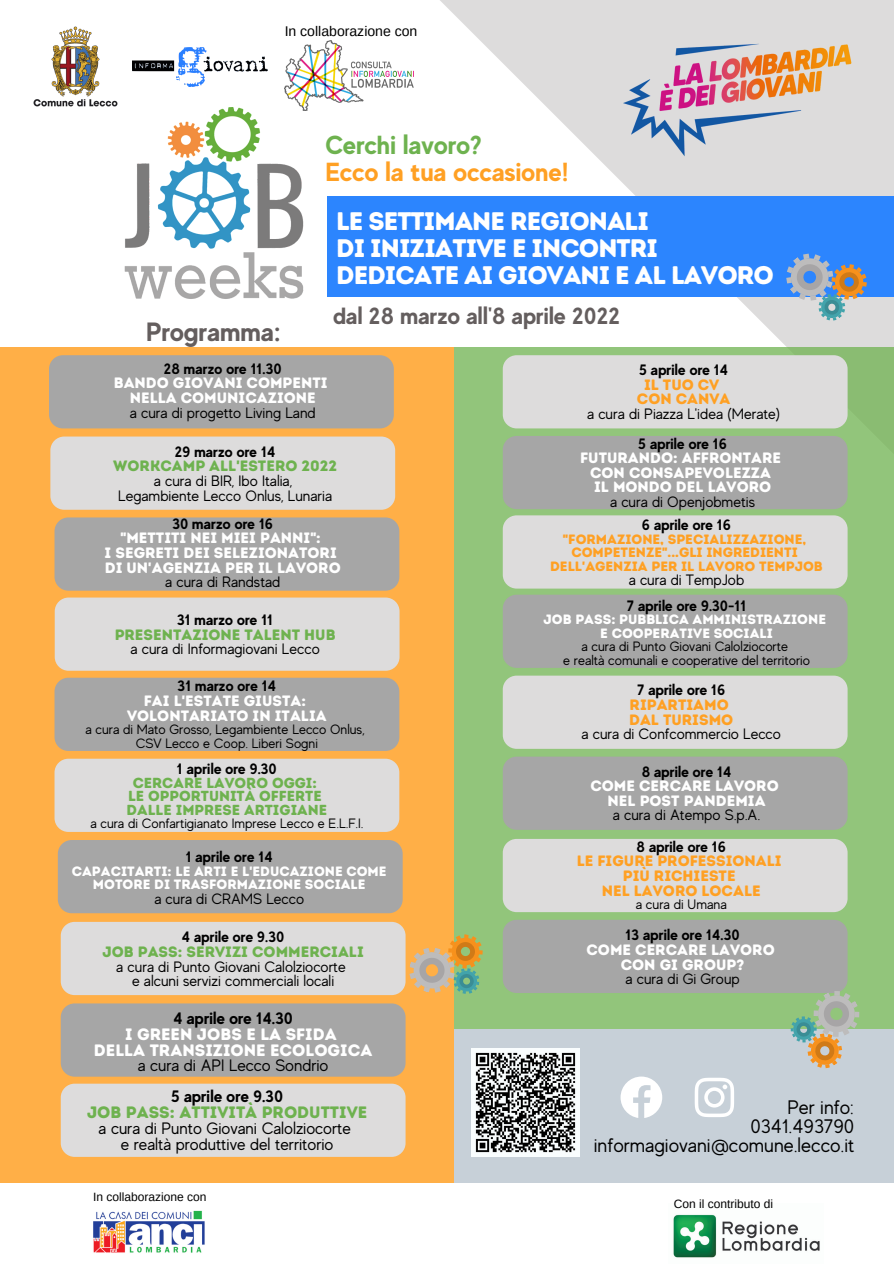
<style>
.page{position:relative;width:894px;height:1264px;background:#fff}
.page>*{position:absolute;margin:0;border:0;box-sizing:border-box;transform-origin:0 0}
.t1{font:700 26.4px "MADE Evolve Sans";color:#645e5e}
.t2{font:700 26.1px "MADE Evolve Sans";color:#ffa023}
.t3{font:700 26.1px "MADE Evolve Sans";color:#6eb24f}
.t4{font:25.35px "Intro Rust Base";letter-spacing:-.035em;color:#fff}
.t5{font:700 23.4px "MADE Evolve Sans";color:#645e5e}
.t6{font:19.5px "MADE Evolve Sans";color:#000}
.t7{font:16.5px "MADE Evolve Sans";color:#000}
.t8{font:16.5px "Intro Rust Base";color:#fff}
.t9{font:700 16.5px "MADE Evolve Sans";color:#000}
.t10{font:16.5px "Intro Rust Base";color:#6eb24f}
.t11{font:15px "MADE Evolve Sans";color:#000}
.t12{font:15px "Intro Rust Base";color:#fff}
.t13{font:700 15px "MADE Evolve Sans";color:#000}
.t14{font:15px "Intro Rust Base";color:#ffa023}
.t15{font:15px "Intro Rust Base";color:#6eb24f}
.t16{font:14.55px "Intro Rust Base";color:#6eb24f}
.t17{font:14.1px "Arimo";color:#000}
.t18{font:13.65px "MADE Evolve Sans";color:#000}
.t19{font:13.5px "MADE Evolve Sans";color:#000}
.t20{font:13.5px/13.5px "Intro Rust Base";color:#fff;text-align:center}
.t21{font:13.5px "Intro Rust Base";color:#ffa023}
.t22{font:12px "Arimo";color:#000}
</style>
<div class="page">
<svg style="left:333px;top:0;width:560px;height:846px"></svg>
<img style="left:620px;top:40px;width:234px;height:121px">
<img style="left:33px;top:27px;width:67px;height:80px">
<img style="left:132px;top:47px;width:136px;height:37px">
<img style="left:285px;top:40px;width:128px;height:70px">
<img style="left:94px;top:84px;width:239px;height:215px">
<div style="left:0;top:347px;width:453px;height:916px;background:#ffaf47"></div>
<div style="left:54px;top:758px;width:345px;height:74px;background:#dddcdc;border-radius:14px"></div>
<div style="left:454px;top:347px;width:439px;height:916px;background:#92c57b"></div>
<div style="left:502px;top:675px;width:345px;height:73px;background:#dddcdc;border-radius:14px"></div>
<div style="left:0;top:1183px;width:893px;height:80px;background:#fff"></div>
<img style="left:93px;top:1210px;width:112px;height:43px">
<img style="left:673px;top:1214px;width:147px;height:44px">
<div style="left:327px;top:197px;width:566px;height:100px;background:#2c85fe"></div>
<div style="left:49px;top:355px;width:345px;height:73px;background:#a6a6a6;border-radius:14px"></div>
<div style="left:50px;top:436px;width:345px;height:74px;background:#dddcdc;border-radius:14px"></div>
<div style="left:54px;top:517px;width:345px;height:73px;background:#a6a6a6;border-radius:14px"></div>
<div style="left:502px;top:436px;width:345px;height:73px;background:#a6a6a6;border-radius:14px"></div>
<div style="left:502px;top:355px;width:345px;height:73px;background:#dddcdc;border-radius:14px"></div>
<div style="left:502px;top:515px;width:345px;height:73px;background:#dddcdc;border-radius:14px"></div>
<div style="left:502px;top:594px;width:345px;height:74px;background:#a6a6a6;border-radius:14px"></div>
<div style="left:502px;top:839px;width:345px;height:73px;background:#dddcdc;border-radius:14px"></div>
<div style="left:502px;top:919px;width:345px;height:74px;background:#a6a6a6;border-radius:14px"></div>
<svg style="left:783px;top:253px;width:87px;height:70px"></svg>
<div style="left:58px;top:840px;width:344px;height:73px;background:#a6a6a6;border-radius:14px"></div>
<div style="left:61px;top:1003px;width:344px;height:73px;background:#a6a6a6;border-radius:14px"></div>
<div style="left:61px;top:1083px;width:344px;height:73px;background:#dddcdc;border-radius:14px"></div>
<div style="left:55px;top:597px;width:344px;height:73px;background:#dddcdc;border-radius:14px"></div>
<div style="left:54px;top:677px;width:345px;height:74px;background:#a6a6a6;border-radius:14px"></div>
<div style="left:502px;top:756px;width:345px;height:73px;background:#a6a6a6;border-radius:14px"></div>
<div style="left:61px;top:921px;width:344px;height:74px;background:#dddcdc;border-radius:14px"></div>
<div style="left:454px;top:1029px;width:439px;height:154px;background:#c7d0d8"></div>
<svg style="left:620px;top:1076px;width:42px;height:41px"></svg>
<svg style="left:694px;top:1077px;width:40px;height:40px"></svg>
<svg style="left:790px;top:989px;width:70px;height:80px"></svg>
<svg style="left:409px;top:933px;width:74px;height:61px"></svg>
<img style="left:471px;top:1048px;width:108px;height:108px">
<p class="t17" style="left:284px;top:23px;width:134px">In collaborazione con</p>
<p class="t3" style="left:325px;top:130px;width:158px">Cerchi lavoro?</p>
<p class="t2" style="left:325px;top:157px;width:245px">Ecco la tua occasione!</p>
<p class="t1" style="left:146px;top:316px;width:136px">Programma:</p>
<p class="t4" style="left:336px;top:206px;width:314px">LE SETTIMANE REGIONALI</p>
<p class="t4" style="left:336px;top:233px;width:323px">DI INIZIATIVE E INCONTRI</p>
<p class="t4" style="left:336px;top:260px;width:439px">DEDICATE AI GIOVANI E AL LAVORO</p>
<p class="t5" style="left:333px;top:302px;width:288px">dal 28 marzo all'8 aprile 2022</p>
<p class="t13" style="left:164px;top:359px;width:119px">28 marzo ore 11.30</p>
<p class="t12" style="left:114px;top:374px;width:215px">BANDO GIOVANI COMPENTI</p>
<p class="t12" style="left:130px;top:388px;width:187px">NELLA COMUNICAZIONE</p>
<p class="t11" style="left:130px;top:404px;width:187px">a cura di progetto Living Land</p>
<p class="t13" style="left:175px;top:443px;width:102px">29 marzo ore 14</p>
<p class="t15" style="left:113px;top:457px;width:225px">WORKCAMP ALL'ESTERO 2022</p>
<p class="t11" style="left:154px;top:472px;width:140px">a cura di BIR, Ibo Italia,</p>
<p class="t11" style="left:118px;top:487px;width:215px">Legambiente Lecco Onlus, Lunaria</p>
<p class="t13" style="left:172px;top:514px;width:102px">30 marzo ore 16</p>
<p class="t12" style="left:120px;top:529px;width:202px">"METTITI NEI MIEI PANNI":</p>
<p class="t12" style="left:105px;top:544px;width:234px">I SEGRETI DEI SELEZIONATORI</p>
<p class="t12" style="left:105px;top:558px;width:237px">DI UN'AGENZIA PER IL LAVORO</p>
<p class="t11" style="left:165px;top:574px;width:117px">a cura di Randstad</p>
<p class="t13" style="left:177px;top:611px;width:98px">31 marzo ore 11</p>
<p class="t15" style="left:115px;top:625px;width:222px">PRESENTAZIONE TALENT HUB</p>
<p class="t11" style="left:130px;top:641px;width:191px">a cura di Informagiovani Lecco</p>
<p class="t13" style="left:177px;top:677px;width:100px">31 marzo ore 14</p>
<p class="t12" style="left:144px;top:691px;width:164px">FAI L'ESTATE GIUSTA:</p>
<p class="t12" style="left:127px;top:706px;width:201px">VOLONTARIATO IN ITALIA</p>
<p class="t19" style="left:85px;top:722px;width:280px">a cura di Mato Grosso, Legambiente Lecco Onlus,</p>
<p class="t19" style="left:136px;top:735px;width:184px">CSV Lecco e Coop. Liberi Sogni</p>
<p class="t13" style="left:177px;top:760px;width:101px">1 aprile ore 9.30</p>
<p class="t16" style="left:133px;top:774px;width:186px">CERCARE LAVORO OGGI:</p>
<p class="t16" style="left:128px;top:787px;width:195px">LE OPPORTUNITÀ OFFERTE</p>
<p class="t16" style="left:127px;top:801px;width:202px">DALLE IMPRESE ARTIGIANE</p>
<p class="t19" style="left:90px;top:816px;width:274px">a cura di Confartigianato Imprese Lecco e E.L.F.I.</p>
<p class="t13" style="left:186px;top:848px;width:89px">1 aprile ore 14</p>
<p class="t20" style="left:72px;top:864px;width:316px">CAPACITARTI: LE ARTI E L'EDUCAZIONE COME<br>MOTORE DI TRASFORMAZIONE SOCIALE</p>
<p class="t11" style="left:154px;top:890px;width:151px">a cura di CRAMS Lecco</p>
<p class="t13" style="left:182px;top:928px;width:104px">4 aprile ore 9.30</p>
<p class="t15" style="left:102px;top:942px;width:263px">JOB PASS: SERVIZI COMMERCIALI</p>
<p class="t11" style="left:116px;top:958px;width:231px">a cura di Punto Giovani Calolziocorte</p>
<p class="t11" style="left:132px;top:972px;width:204px">e alcuni servizi commerciali locali</p>
<p class="t9" style="left:173px;top:1008px;width:121px">4 aprile ore 14.30</p>
<p class="t8" style="left:125px;top:1024px;width:213px">I GREEN JOBS E LA SFIDA</p>
<p class="t8" style="left:94px;top:1039px;width:280px">DELLA TRANSIZIONE ECOLOGICA</p>
<p class="t7" style="left:138px;top:1056px;width:192px">a cura di API Lecco Sondrio</p>
<p class="t9" style="left:171px;top:1086px;width:113px">5 aprile ore 9.30</p>
<p class="t10" style="left:87px;top:1102px;width:282px">JOB PASS: ATTIVITÀ PRODUTTIVE</p>
<p class="t7" style="left:99px;top:1119px;width:254px">a cura di Punto Giovani Calolziocorte</p>
<p class="t7" style="left:121px;top:1134px;width:214px">e realtà produttive del territorio</p>
<p class="t22" style="left:93px;top:1190px;width:115px">In collaborazione con</p>
<p class="t13" style="left:639px;top:361px;width:91px">5 aprile ore 14</p>
<p class="t14" style="left:643px;top:375px;width:77px">IL TUO CV</p>
<p class="t14" style="left:636px;top:390px;width:95px">CON CANVA</p>
<p class="t11" style="left:587px;top:405px;width:195px">a cura di Piazza L'idea (Merate)</p>
<p class="t13" style="left:638px;top:434px;width:90px">5 aprile ore 16</p>
<p class="t12" style="left:580px;top:449px;width:202px">FUTURANDO: AFFRONTARE</p>
<p class="t12" style="left:590px;top:463px;width:182px">CON CONSAPEVOLEZZA</p>
<p class="t12" style="left:594px;top:478px;width:179px">IL MONDO DEL LAVORO</p>
<p class="t11" style="left:610px;top:493px;width:146px">a cura di Openjobmetis</p>
<p class="t13" style="left:641px;top:516px;width:91px">6 aprile ore 16</p>
<p class="t21" style="left:562px;top:530px;width:245px">"FORMAZIONE, SPECIALIZZAZIONE,</p>
<p class="t21" style="left:571px;top:544px;width:228px">COMPETENZE"...GLI INGREDIENTI</p>
<p class="t21" style="left:550px;top:557px;width:274px">DELL'AGENZIA PER IL LAVORO TEMPJOB</p>
<p class="t11" style="left:628px;top:571px;width:117px">a cura di TempJob</p>
<p class="t13" style="left:626px;top:596px;width:121px">7 aprile ore 9.30-11</p>
<p class="t20" style="left:543px;top:612px;width:284px">JOB PASS: PUBBLICA AMMINISTRAZIONE</p>
<p class="t20" style="left:600px;top:626px;width:174px">E COOPERATIVE SOCIALI</p>
<p class="t19" style="left:581px;top:639px;width:208px">a cura di Punto Giovani Calolziocorte</p>
<p class="t19" style="left:563px;top:652px;width:248px">e realtà comunali e cooperative del territorio</p>
<p class="t13" style="left:637px;top:681px;width:90px">7 aprile ore 16</p>
<p class="t14" style="left:629px;top:695px;width:101px">RIPARTIAMO</p>
<p class="t14" style="left:629px;top:710px;width:106px">DAL TURISMO</p>
<p class="t11" style="left:581px;top:726px;width:201px">a cura di Confcommercio Lecco</p>
<p class="t13" style="left:641px;top:762px;width:91px">8 aprile ore 14</p>
<p class="t12" style="left:590px;top:777px;width:190px">COME CERCARE LAVORO</p>
<p class="t12" style="left:607px;top:791px;width:159px">NEL POST PANDEMIA</p>
<p class="t11" style="left:612px;top:807px;width:149px">a cura di Atempo S.p.A.</p>
<p class="t13" style="left:636px;top:837px;width:91px">8 aprile ore 16</p>
<p class="t14" style="left:576px;top:852px;width:206px">LE FIGURE PROFESSIONALI</p>
<p class="t14" style="left:622px;top:866px;width:114px">PIÙ RICHIESTE</p>
<p class="t14" style="left:601px;top:881px;width:160px">NEL LAVORO LOCALE</p>
<p class="t18" style="left:635px;top:897px;width:93px">a cura di Umana</p>
<p class="t13" style="left:625px;top:926px;width:115px">13 aprile ore 14.30</p>
<p class="t12" style="left:586px;top:940px;width:190px">COME CERCARE LAVORO</p>
<p class="t12" style="left:620px;top:955px;width:125px">CON GI GROUP?</p>
<p class="t11" style="left:625px;top:970px;width:116px">a cura di Gi Group</p>
<p class="t6" style="left:787px;top:1096px;width:68px">Per info:</p>
<p class="t6" style="left:750px;top:1115px;width:105px">0341.493790</p>
<p class="t6" style="left:593px;top:1134px;width:262px">informagiovani@comune.lecco.it</p>
<p class="t22" style="left:673px;top:1196px;width:101px">Con il contributo di</p>
</div>
